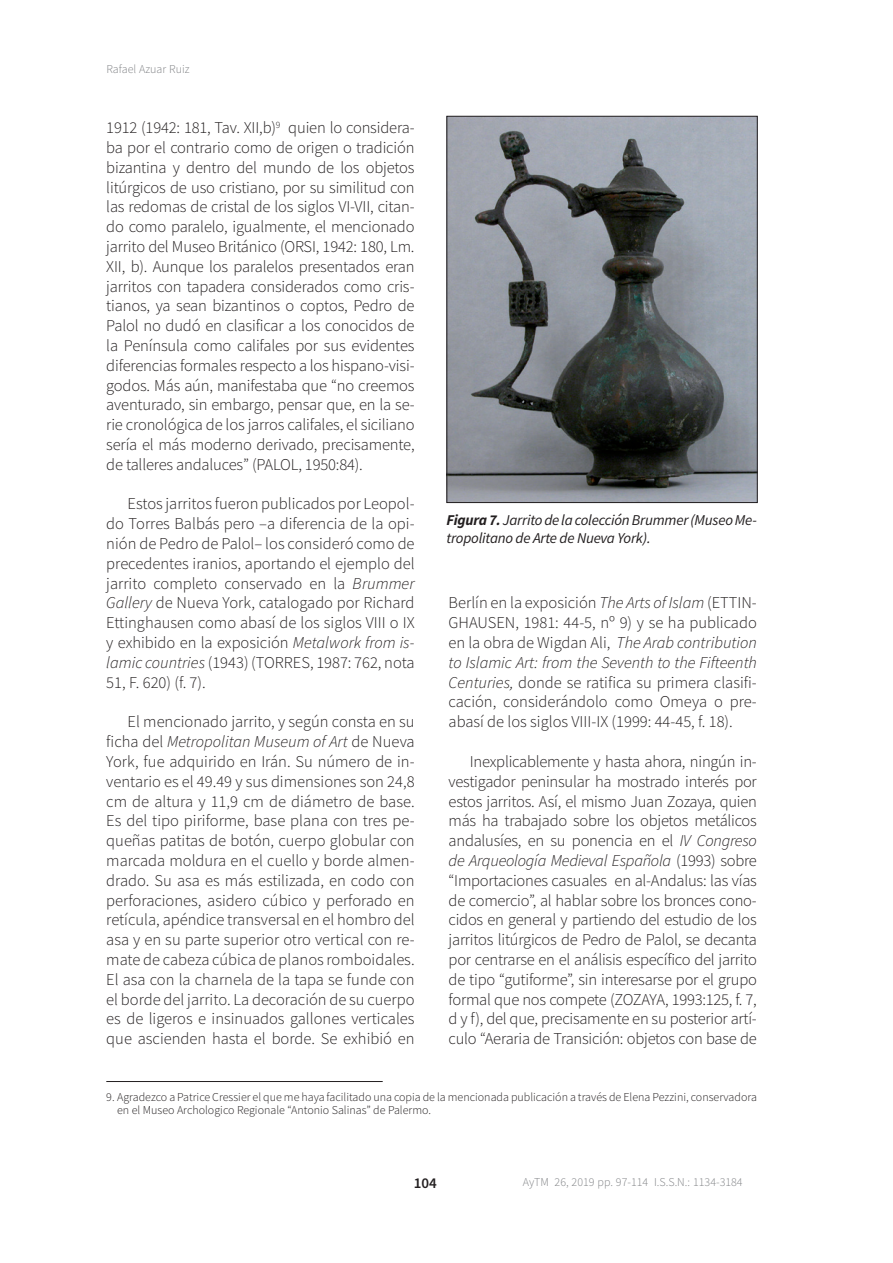
<style>
.page{position:relative;width:893px;height:1263px;background:#fff}
.page>*{position:absolute;margin:0;border:0;box-sizing:border-box;transform-origin:0 0}
._02_texto_general{font:300 16.5px/19.8px "Source Sans Pro";color:#231f20;text-align:justify}
._081_pie_figura{font:italic 15px/18px "Source Sans Pro";letter-spacing:-.015em;color:#231f20}
.t1{font:600 15px "Source Sans Pro";color:#231f20}
._04_notas_pie{font:300 12px/13.5px "Source Sans Pro";color:#231f20}
.t2{font:300 12px "Source Sans Pro";color:#808285}
.s1{font-style:italic}
.s2{font-weight:700}
</style>
<div class="page">
<hr style="left:106px;top:1081px;width:277px;height:1px;background:#231f20">
<img style="left:448px;top:118px;width:308px;height:383px">
<div style="left:446px;top:116px;width:312px;height:387px;border:1px solid #231f20"></div>
<p class="t2" style="left:106px;top:61px;width:85px">Rafael Azuar Ruiz</p>
<p class="_02_texto_general" style="left:106px;top:118px;width:310px">1912 (1942: 181, Tav. XII,b)<sup>9</sup> quien lo considera&shy;ba por el contrario como de origen o tradición bizantina y dentro del mundo de los objetos litúrgicos de uso cristiano, por su similitud con las redomas de cristal de los siglos VI-VII, citan&shy;do como paralelo, igualmente, el mencionado jarrito del Museo Británico (ORSI, 1942: 180, Lm.<br>XII, b). Aunque los paralelos presentados eran jarritos con tapadera considerados como cris&shy;tianos, ya sean bizantinos o coptos, Pedro de Palol no dudó en clasificar a los conocidos de la Península como califales por sus evidentes diferencias formales respecto a los hispano-visi&shy;godos. Más aún, manifestaba que “no creemos aventurado, sin embargo, pensar que, en la se&shy;rie cronológica de los jarros califales, el siciliano sería el más moderno derivado, precisamente, de talleres andaluces” (PALOL, 1950:84).</p>
<p class="_02_texto_general" style="left:106px;top:494px;width:310px;text-indent:21px">Estos jarritos fueron publicados por Leopol&shy;do Torres Balbás pero –a diferencia de la opi&shy;nión de Pedro de Palol– los consideró como de precedentes iranios, aportando el ejemplo del jarrito completo conservado en la <span class="s1">Brummer Gallery</span> de Nueva York, catalogado por Richard Ettinghausen como abasí de los siglos VIII o IX y exhibido en la exposición <span class="s1">Metalwork from is&shy;lamic countries</span> (1943) (TORRES, 1987: 762, nota 51, F. 620) (f. 7).</p>
<p class="_02_texto_general" style="left:106px;top:712px;width:310px;text-indent:21px">El mencionado jarrito, y según consta en su ficha del <span class="s1">Metropolitan Museum of Art</span> de Nueva York, fue adquirido en Irán. Su número de in&shy;ventario es el 49.49 y sus dimensiones son 24,8 cm de altura y 11,9 cm de diámetro de base.<br>Es del tipo piriforme, base plana con tres pe&shy;queñas patitas de botón, cuerpo globular con marcada moldura en el cuello y borde almen&shy;drado. Su asa es más estilizada, en codo con perforaciones, asidero cúbico y perforado en retícula, apéndice transversal en el hombro del asa y en su parte superior otro vertical con re&shy;mate de cabeza cúbica de planos romboidales.<br>El asa con la charnela de la tapa se funde con el borde del jarrito. La decoración de su cuerpo es de ligeros e insinuados gallones verticales que ascienden hasta el borde. Se exhibió en</p>
<p class="_081_pie_figura" style="left:446px;top:511px;width:312px"><span class="s2">Figura 7.</span> Jarrito de la colección Brummer (Museo Me&shy;tropolitano de Arte de Nueva York).</p>
<p class="_02_texto_general" style="left:449px;top:593px;width:310px">Berlín en la exposición <span class="s1">The Arts of Islam</span> (ETTIN-GHAUSEN, 1981: 44-5, nº 9) y se ha publicado en la obra de Wigdan Ali, <span class="s1">The Arab contribution to Islamic Art: from the Seventh to the Fifteenth Centuries,</span> donde se ratifica su primera clasifi&shy;cación, considerándolo como Omeya o pre&shy;abasí de los siglos VIII-IX (1999: 44-45, f. 18).</p>
<p class="_02_texto_general" style="left:449px;top:751px;width:310px;text-indent:21px">Inexplicablemente y hasta ahora, ningún in&shy;vestigador peninsular ha mostrado interés por estos jarritos. Así, el mismo Juan Zozaya, quien más ha trabajado sobre los objetos metálicos andalusíes, en su ponencia en el <span class="s1">IV Congreso de Arqueología Medieval Española</span> (1993) sobre “Importaciones casuales en al-Andalus: las vías de comercio”, al hablar sobre los bronces cono&shy;cidos en general y partiendo del estudio de los jarritos litúrgicos de Pedro de Palol, se decanta por centrarse en el análisis específico del jarrito de tipo “gutiforme”, sin interesarse por el grupo formal que nos compete (ZOZAYA, 1993:125, f. 7, d y f), del que, precisamente en su posterior artí&shy;culo “Aeraria de Transición: objetos con base de</p>
<p class="_04_notas_pie" style="left:117px;top:1090px;width:641px;text-indent:-11px">9. Agradezco a Patrice Cressier el que me haya facilitado una copia de la mencionada publicación a través de Elena Pezzini, conservadora en el Museo Archologico Regionale “Antonio Salinas” de Palermo.</p>
<p class="t1" style="left:414px;top:1173px;width:25px">104</p>
<p class="t2" style="left:523px;top:1174px;width:221px">AyTM 26, 2019 pp. 97-114 I.S.S.N.: 1134-3184</p>
</div>
